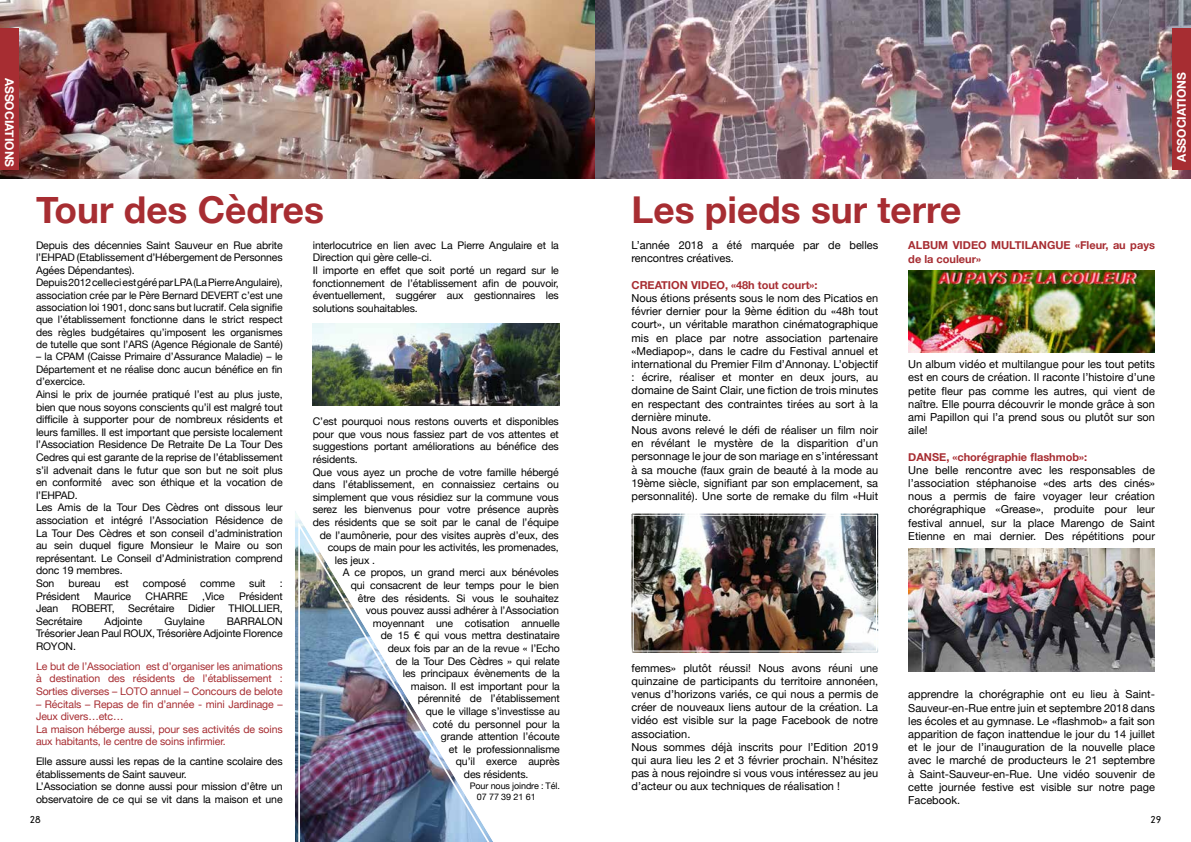
<style>
.page{position:relative;width:1191px;height:842px;background:#fff}
.page>*{position:absolute;margin:0;border:0;box-sizing:border-box;transform-origin:0 0}
.t1{font:700 37px "Helvetica Neue";color:#a72d32}
.t2{font:700 12px "Helvetica Neue";color:#fff}
.t3{font:11px/13.2px "Helvetica Neue";color:#000}
.t4{font:700 11px/13.2px "Helvetica Neue";color:#a72d32}
.t5{font:10.5px/12.6px "Helvetica Neue";letter-spacing:-.01em;color:#000}
.t6{font:10.5px/12.6px "Helvetica Neue";letter-spacing:-.01em;color:#a72d32;text-align:justify}
.t7{font:10.3px/12.4px "Helvetica Neue";letter-spacing:-.01em;color:#000;text-align:justify}
.t8{font:700 10px "Champagne&Limousines";color:#000}
.t9{font:9px/10.8px "Helvetica Neue";letter-spacing:-.01em;color:#000}
</style>
<div class="page">
<img style="left:313px;top:324px;width:246px;height:81px">
<img style="left:908px;top:271px;width:247px;height:81px">
<img style="left:908px;top:548px;width:247px;height:123px">
<img style="left:631px;top:513px;width:248px;height:140px">
<div style="left:633px;top:515px;width:244px;height:136px;border:1px solid #fff"></div>
<img style="left:0;top:0;width:1191px;height:179px">
<svg style="left:295px;top:511px;width:5px;height:331px"></svg>
<img style="left:297px;top:519px;width:196px;height:323px">
<div style="left:1173px;top:28px;width:18px;height:142px;background:#a72d32"></div>
<div style="left:0;top:28px;width:18px;height:142px;background:#a72d32"></div>
<p class="t2" style="left:19px;top:78px;width:91px;rotate:90deg">ASSOCIATIONS</p>
<h1 class="t1" style="left:36px;top:181px;width:289px">Tour des Cèdres</h1>
<h1 class="t1" style="left:631px;top:181px;width:331px">Les pieds sur terre</h1>
<p class="t5" style="left:313px;top:239px;width:248px">interlocutrice en lien avec La Pierre Angulaire et la Direction qui gère celle-ci.<br>Il importe en effet que soit porté un regard sur le fonctionnement de l’établissement afin de pouvoir, éventuellement, suggérer aux gestionnaires les solutions souhaitables.</p>
<p class="t5" style="left:36px;top:239px;width:248px;text-align:justify">Depuis des décennies Saint Sauveur en Rue abrite l’EHPAD (Etablissement d’Hébergement de Personnes Agées Dépendantes).</p>
<p class="t7" style="left:36px;top:277px;width:248px">Depuis 2012 celle ci est géré par LPA (La Pierre Angulaire), association crée par le Père Bernard DEVERT c’est une association loi 1901, donc sans but lucratif. Cela signifie que l’établissement fonctionne dans le strict respect des règles budgétaires qu’imposent les organismes de tutelle que sont l’ARS (Agence Régionale de Santé)</p>
<p class="t7" style="left:36px;top:351px;width:248px">– la CPAM (Caisse Primaire d’Assurance Maladie) – le Département et ne réalise donc aucun bénéfice en fin d’exercice.</p>
<p class="t5" style="left:36px;top:389px;width:248px">Ainsi le prix de journée pratiqué l’est au plus juste, bien que nous soyons conscients qu’il est malgré tout difficile à supporter pour de nombreux résidents et leurs familles. Il est important que persiste localement l’Association Residence De Retraite De La Tour Des Cedres qui est garante de la reprise de l’établissement s’il advenait dans le futur que son but ne soit plus en conformité avec son éthique et la vocation de l’EHPAD.<br>Les Amis de la Tour Des Cèdres ont dissous leur association et intégré l’Association Résidence de La Tour Des Cèdres et son conseil d’administration au sein duquel figure Monsieur le Maire ou son représentant. Le Conseil d’Administration comprend donc 19 membres.<br>Son</p>
<p class="t3" style="left:631px;top:239px;width:248px">L’année 2018 a été marquée par de belles rencontres créatives.</p>
<p class="t4" style="left:631px;top:279px;width:187px">CREATION VIDEO, «48h tout court»:</p>
<p class="t3" style="left:631px;top:292px;width:248px">Nous étions présents sous le nom des Picatios en février dernier pour la 9ème édition du «48h tout court», un véritable marathon cinématographique mis en place par notre association partenaire «Mediapop», dans le cadre du Festival annuel et international du Premier Film d’Annonay. L’objectif : écrire, réaliser et monter en deux jours, au domaine de Saint Clair, une fiction de trois minutes en respectant des contraintes tirées au sort à la dernière minute.<br>Nous avons relevé le défi de réaliser un film noir en révélant le mystère de la disparition d’un personnage le jour de son mariage en s’intéressant à sa mouche (faux grain de beauté à la mode au 19ème siècle, signifiant par son emplacement, sa personnalité). Une sorte de remake du film «Huit</p>
<p class="t4" style="left:908px;top:239px;width:248px">ALBUM VIDEO MULTILANGUE «Fleur, au pays de la couleur»</p>
<p class="t3" style="left:908px;top:358px;width:248px;text-align:justify">Un album vidéo et multilangue pour les tout petits est en cours de création. Il raconte l’histoire d’une petite fleur pas comme les autres, qui vient de naître. Elle pourra découvrir le monde grâce à son ami Papillon qui l’a prend sous ou plutôt sur son aile!</p>
<p class="t4" style="left:908px;top:450px;width:180px">DANSE, «chorégraphie flashmob»:</p>
<p class="t3" style="left:908px;top:464px;width:248px;text-align:justify">Une belle rencontre avec les responsables de l’association stéphanoise «des arts des cinés» nous a permis de faire voyager leur création chorégraphique «Grease», produite pour leur festival annuel, sur la place Marengo de Saint Etienne en mai dernier. Des répétitions pour</p>
<p class="t5" style="left:313px;top:416px;width:247px">C’est pourquoi nous restons ouverts et disponibles</p>
<p class="t5" style="left:313px;top:428px;width:248px">pour que vous nous fassiez part de vos attentes et</p>
<p class="t5" style="left:313px;top:441px;width:248px">suggestions portant améliorations au bénéfice des</p>
<p class="t5" style="left:313px;top:453px;width:46px">résidents.</p>
<p class="t5" style="left:313px;top:466px;width:247px">Que vous ayez un proche de votre famille hébergé</p>
<p class="t5" style="left:313px;top:479px;width:248px">dans l’établissement, en connaissiez certains ou</p>
<p class="t5" style="left:313px;top:491px;width:248px">simplement que vous résidiez sur la commune vous</p>
<p class="t5" style="left:313px;top:504px;width:248px">serez les bienvenus pour votre présence auprès</p>
<p class="t5" style="left:313px;top:516px;width:247px">des résidents que se soit par le canal de l’équipe</p>
<p class="t5" style="left:320px;top:529px;width:240px">de l’aumônerie, pour des visites auprès d’eux, des</p>
<p class="t5" style="left:328px;top:542px;width:233px">coups de main pour les activités, les promenades,</p>
<p class="t5" style="left:335px;top:554px;width:42px">les jeux .</p>
<p class="t5" style="left:343px;top:567px;width:217px">A ce propos, un grand merci aux bénévoles</p>
<p class="t5" style="left:351px;top:579px;width:210px">qui consacrent de leur temps pour le bien</p>
<p class="t5" style="left:358px;top:592px;width:203px">être des résidents. Si vous le souhaitez</p>
<p class="t5" style="left:366px;top:605px;width:195px">vous pouvez aussi adhérer à l’Association</p>
<p class="t5" style="left:373px;top:617px;width:189px">moyennant une cotisation annuelle</p>
<p class="t5" style="left:381px;top:630px;width:181px">de 15 € qui vous mettra destinataire</p>
<p class="t5" style="left:388px;top:642px;width:174px">deux fois par an de la revue « l’Echo</p>
<p class="t5" style="left:396px;top:655px;width:165px">de la Tour Des Cèdres » qui relate</p>
<p class="t5" style="left:403px;top:668px;width:158px">les principaux évènements de la</p>
<p class="t5" style="left:411px;top:680px;width:151px">maison. Il est important pour la</p>
<p class="t5" style="left:418px;top:693px;width:144px">pérennité de l’établissement</p>
<p class="t5" style="left:426px;top:705px;width:135px">que le village s’investisse au</p>
<p class="t5" style="left:433px;top:718px;width:128px">coté du personnel pour la</p>
<p class="t5" style="left:441px;top:731px;width:120px">grande attention l’écoute</p>
<p class="t5" style="left:449px;top:743px;width:112px">et le professionnalisme</p>
<p class="t5" style="left:456px;top:756px;width:106px">qu’il exerce auprès</p>
<p class="t5" style="left:464px;top:768px;width:66px">des résidents.</p>
<p class="t9" style="left:477px;top:781px;width:84px;text-indent:-7px">Pour nous joindre : Tél.<br>07 77 39 21 61</p>
<p class="t5" style="left:69px;top:578px;width:33px">bureau</p>
<p class="t5" style="left:115px;top:578px;width:15px">est</p>
<p class="t5" style="left:143px;top:578px;width:45px">composé</p>
<p class="t5" style="left:200px;top:578px;width:36px">comme</p>
<p class="t5" style="left:249px;top:578px;width:18px">suit</p>
<p class="t5" style="left:280px;top:578px;width:4px">:</p>
<p class="t5" style="left:36px;top:590px;width:45px">Président</p>
<p class="t5" style="left:94px;top:590px;width:39px">Maurice</p>
<p class="t5" style="left:146px;top:590px;width:44px">CHARRE</p>
<p class="t5" style="left:202px;top:590px;width:24px">,Vice</p>
<p class="t5" style="left:239px;top:590px;width:45px">Président</p>
<p class="t5" style="left:36px;top:603px;width:24px">Jean</p>
<p class="t5" style="left:72px;top:603px;width:44px">ROBERT,</p>
<p class="t5" style="left:128px;top:603px;width:48px">Secrétaire</p>
<p class="t5" style="left:188px;top:603px;width:28px">Didier</p>
<p class="t5" style="left:228px;top:603px;width:56px">THIOLLIER,</p>
<p class="t5" style="left:36px;top:615px;width:48px">Secrétaire</p>
<p class="t5" style="left:105px;top:615px;width:39px">Adjointe</p>
<p class="t5" style="left:165px;top:615px;width:42px">Guylaine</p>
<p class="t5" style="left:36px;top:615px;width:248px;text-align:justify;text-indent:191px">BARRALON Trésorier Jean Paul ROUX, Trésorière Adjointe Florence ROYON.</p>
<p class="t6" style="left:36px;top:660px;width:248px">Le but de l’Association est d’organiser les animations à destination des résidents de l’établissement :<br>Sorties diverses – LOTO annuel – Concours de belote</p>
<p class="t6" style="left:36px;top:698px;width:248px;text-align:left">– Récitals – Repas de fin d’année - mini Jardinage – Jeux divers…etc…<br>La maison héberge aussi, pour ses activités de soins aux habitants, le centre de soins infirmier.</p>
<p class="t5" style="left:36px;top:756px;width:248px">Elle assure aussi les repas de la cantine scolaire des établissements de Saint sauveur.<br>L’Association se donne aussi pour mission d’être un observatoire de ce qui se vit dans la maison et une</p>
<p class="t3" style="left:631px;top:662px;width:248px">femmes» plutôt réussi! Nous avons réuni une quinzaine de participants du territoire annonéen, venus d’horizons variés, ce qui nous a permis de créer de nouveaux liens autour de la création. La vidéo est visible sur la page Facebook de notre association.<br>Nous sommes déjà inscrits pour l’Edition 2019 qui aura lieu les 2 et 3 février prochain. N’hésitez pas à nous rejoindre si vous vous intéressez au jeu d’acteur ou aux techniques de réalisation !</p>
<p class="t3" style="left:908px;top:688px;width:248px;text-align:justify">apprendre la chorégraphie ont eu lieu à Saint-Sauveur-en-Rue entre juin et septembre 2018 dans les écoles et au gymnase. Le «flashmob» a fait son apparition de façon inattendue le jour du 14 juillet et le jour de l’inauguration de la nouvelle place avec le marché de producteurs le 21 septembre à Saint-Sauveur-en-Rue. Une vidéo souvenir de cette journée festive est visible sur notre page Facebook.</p>
<p class="t8" style="left:30px;top:814px;width:13px">28</p>
<p class="t8" style="left:1150px;top:814px;width:13px">29</p>
<p class="t2" style="left:1172px;top:162px;width:91px;rotate:-90deg">ASSOCIATIONS</p>
</div>
